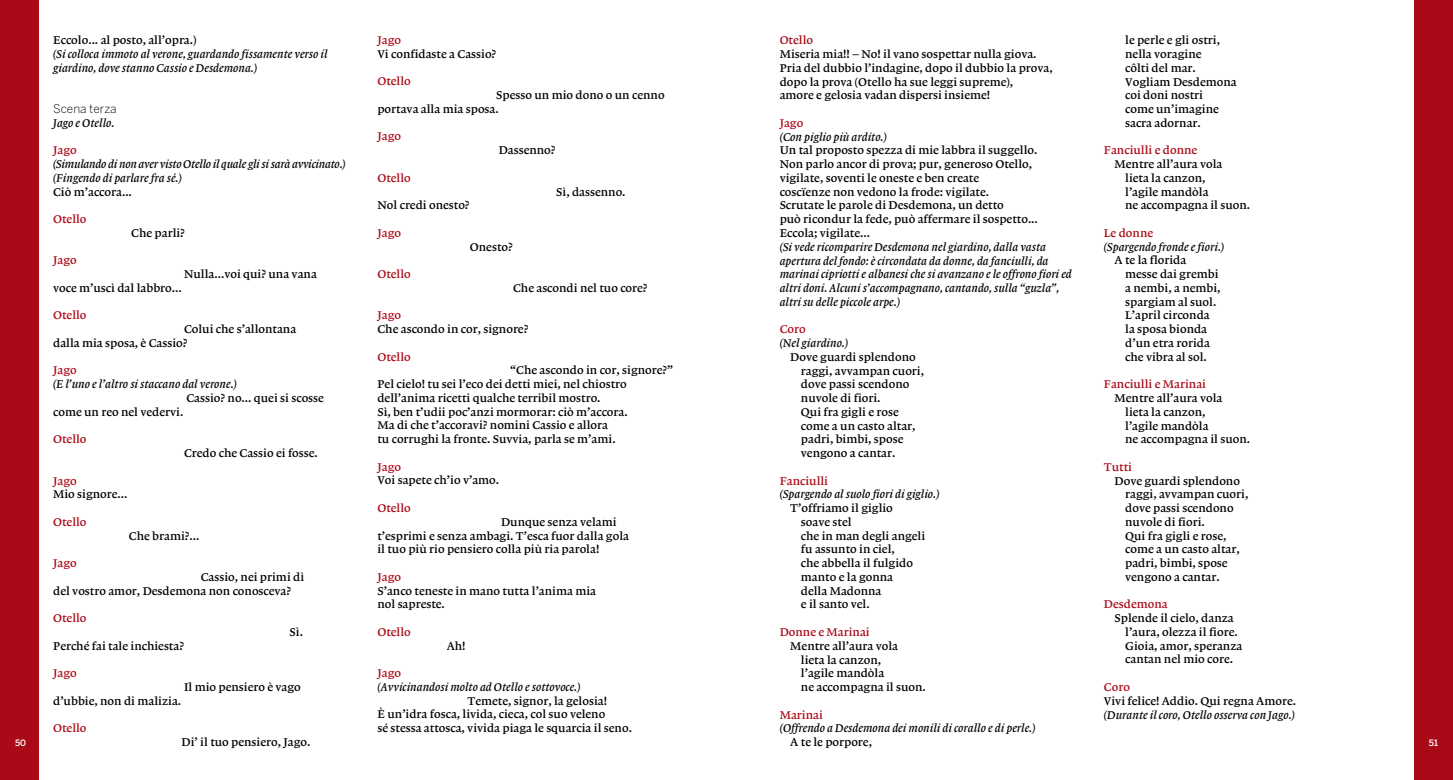
<style>
.page{position:relative;width:1453px;height:780px;background:#fff}
.page>*{position:absolute;margin:0;border:0;box-sizing:border-box;transform-origin:0 0}
.t1{font:11.88px/13.8px "Lexicon No 1 Roman B";color:#000}
.t2{font:11.88px/13.8px "Lexicon No 1 Italic B";color:#000}
.t3{font:11.88px "Lexicon No 1 Roman B";color:#aa0a17}
.t4{font:11.88px/13.8px "Lexicon No 1 Italic B";letter-spacing:-.02em;color:#000}
.t5{font:300 11.88px "Benton Sans";color:#000}
.t6{font:500 8.75px "Benton Sans";color:#fff}
</style>
<div class="page">
<div style="left:0;top:0;width:39px;height:780px;background:#aa0a17"></div>
<div style="left:1414px;top:0;width:39px;height:780px;background:#aa0a17"></div>
<p class="t1" style="left:53px;top:33px;width:145px">Eccolo... al posto, all’opra.)</p>
<p class="t2" style="left:53px;top:47px;width:276px">(Si colloca immoto al verone, guardando fissamente verso il giardino, dove stanno Cassio e Desdemona.)</p>
<p class="t5" style="left:53px;top:102px;width:65px">Scena terza</p>
<p class="t2" style="left:53px;top:116px;width:63px">Jago e Otello.</p>
<p class="t3" style="left:53px;top:144px;width:25px">Jago</p>
<p class="t4" style="left:53px;top:157px;width:294px">(Simulando di non aver visto Otello il quale gli si sarà avvicinato.) (Fingendo di parlare fra sé.)</p>
<p class="t1" style="left:53px;top:185px;width:80px">Ciò m’accora...</p>
<p class="t3" style="left:53px;top:212px;width:35px">Otello</p>
<p class="t1" style="left:131px;top:226px;width:55px">Che parli?</p>
<p class="t3" style="left:53px;top:254px;width:25px">Jago</p>
<p class="t1" style="left:184px;top:267px;width:134px">Nulla...voi qui? una vana</p>
<p class="t1" style="left:53px;top:281px;width:130px">voce m’uscì dal labbro...</p>
<p class="t3" style="left:53px;top:309px;width:35px">Otello</p>
<p class="t1" style="left:53px;top:322px;width:245px;text-indent:131px">Colui che s’allontana dalla mia sposa, è Cassio?</p>
<p class="t3" style="left:53px;top:364px;width:25px">Jago</p>
<p class="t2" style="left:53px;top:377px;width:185px">(E l’uno e l’altro si staccano dal verone.)</p>
<p class="t1" style="left:186px;top:391px;width:139px">Cassio? no... quei si scosse</p>
<p class="t1" style="left:53px;top:405px;width:132px">come un reo nel vedervi.</p>
<p class="t3" style="left:53px;top:432px;width:35px">Otello</p>
<p class="t1" style="left:184px;top:446px;width:135px">Credo che Cassio ei fosse.</p>
<p class="t3" style="left:53px;top:474px;width:25px">Jago</p>
<p class="t1" style="left:53px;top:487px;width:76px">Mio signore...</p>
<p class="t3" style="left:53px;top:515px;width:35px">Otello</p>
<p class="t1" style="left:129px;top:528px;width:72px">Che brami?...</p>
<p class="t3" style="left:53px;top:556px;width:25px">Jago</p>
<p class="t1" style="left:53px;top:570px;width:253px;text-indent:148px">Cassio, nei primi dì del vostro amor, Desdemona non conosceva?</p>
<p class="t3" style="left:53px;top:611px;width:35px">Otello</p>
<p class="t1" style="left:290px;top:625px;width:15px">Sì.</p>
<p class="t1" style="left:53px;top:638px;width:132px">Perché fai tale inchiesta?</p>
<p class="t3" style="left:53px;top:666px;width:25px">Jago</p>
<p class="t1" style="left:184px;top:680px;width:118px">Il mio pensiero è vago</p>
<p class="t1" style="left:53px;top:693px;width:130px">d’ubbie, non di malizia.</p>
<p class="t3" style="left:53px;top:721px;width:35px">Otello</p>
<p class="t1" style="left:182px;top:735px;width:130px">Di’ il tuo pensiero, Jago.</p>
<p class="t1" style="left:1125px;top:33px;width:113px">le perle e gli ostri, nella voragine<br>côlti del mar.<br>Vogliam Desdemona coi doni nostri<br>come un’imagine sacra adornar.</p>
<p class="t3" style="left:1104px;top:144px;width:95px">Fanciulli e donne</p>
<p class="t1" style="left:1125px;top:157px;width:126px;text-indent:-11px">Mentre all’aura vola<br>lieta la canzon,<br>l’agile mandòla<br>ne accompagna il suon.</p>
<p class="t3" style="left:1104px;top:226px;width:51px">Le donne</p>
<p class="t2" style="left:1104px;top:240px;width:122px">(Spargendo fronde e fiori.)</p>
<p class="t1" style="left:1125px;top:254px;width:97px;text-indent:-11px">A te la florida messe dai grembi a nembi, a nembi, spargiam al suol.<br>L’april circonda la sposa bionda d’un etra rorida che vibra al sol.</p>
<p class="t3" style="left:1104px;top:377px;width:104px">Fanciulli e Marinai</p>
<p class="t1" style="left:1125px;top:391px;width:126px;text-indent:-11px">Mentre all’aura vola<br>lieta la canzon,<br>l’agile mandòla<br>ne accompagna il suon.</p>
<p class="t3" style="left:1104px;top:460px;width:30px">Tutti</p>
<p class="t1" style="left:1125px;top:474px;width:125px;text-indent:-11px">Dove guardi splendono raggi, avvampan cuori, dove passi scendono nuvole di fiori.<br>Qui fra gigli e rose, come a un casto altar, padri, bimbi, spose vengono a cantar.</p>
<p class="t3" style="left:1104px;top:597px;width:65px">Desdemona</p>
<p class="t1" style="left:1125px;top:611px;width:119px;text-indent:-11px">Splende il cielo, danza l’aura, olezza il fiore.<br>Gioia, amor, speranza cantan nel mio core.</p>
<p class="t3" style="left:1104px;top:680px;width:28px">Coro</p>
<p class="t1" style="left:1104px;top:694px;width:194px">Vivi felice! Addio. Qui regna Amore.</p>
<p class="t2" style="left:1104px;top:707px;width:192px">(Durante il coro, Otello osserva con Jago.)</p>
<p class="t3" style="left:780px;top:34px;width:35px">Otello</p>
<p class="t1" style="left:780px;top:47px;width:275px">Miseria mia!! – No! il vano sospettar nulla giova.<br>Pria del dubbio l’indagine, dopo il dubbio la prova, dopo la prova (Otello ha sue leggi supreme),<br>amore e gelosia vadan dispersi insieme!</p>
<p class="t3" style="left:780px;top:116px;width:25px">Jago</p>
<p class="t2" style="left:780px;top:130px;width:109px">(Con piglio più ardito.)</p>
<p class="t1" style="left:780px;top:144px;width:260px">Un tal proposto spezza di mie labbra il suggello.<br>Non parlo ancor di prova; pur, generoso Otello, vigilate, soventi le oneste e ben create<br>coscïenze non vedono la frode: vigilate.<br>Scrutate le parole di Desdemona, un detto<br>può ricondur la fede, può affermare il sospetto...<br>Eccola; vigilate...</p>
<p class="t2" style="left:780px;top:240px;width:294px">(Si vede ricomparire Desdemona nel giardino, dalla vasta apertura del fondo: è circondata da donne, da fanciulli, da marinai cipriotti e albanesi che si avanzano e le offrono fiori ed altri doni. Alcuni s’accompagnano, cantando, sulla “guzla”, altri su delle piccole arpe.)</p>
<p class="t3" style="left:780px;top:323px;width:28px">Coro</p>
<p class="t2" style="left:780px;top:336px;width:70px">(Nel giardino.)</p>
<p class="t1" style="left:801px;top:350px;width:125px;text-indent:-11px">Dove guardi splendono raggi, avvampan cuori, dove passi scendono nuvole di fiori.<br>Qui fra gigli e rose come a un casto altar, padri, bimbi, spose vengono a cantar.</p>
<p class="t3" style="left:780px;top:474px;width:50px">Fanciulli</p>
<p class="t2" style="left:780px;top:487px;width:161px">(Spargendo al suolo fiori di giglio.)</p>
<p class="t1" style="left:801px;top:501px;width:126px;text-indent:-11px">T’offriamo il giglio<br>soave stel<br>che in man degli angeli fu assunto in ciel,<br>che abbella il fulgido manto e la gonna<br>della Madonna<br>e il santo vel.</p>
<p class="t3" style="left:780px;top:625px;width:92px">Donne e Marinai</p>
<p class="t1" style="left:801px;top:639px;width:126px;text-indent:-11px">Mentre all’aura vola<br>lieta la canzon,<br>l’agile mandòla<br>ne accompagna il suon.</p>
<p class="t3" style="left:780px;top:708px;width:45px">Marinai</p>
<p class="t2" style="left:780px;top:721px;width:257px">(Offrendo a Desdemona dei monili di corallo e di perle.)</p>
<p class="t1" style="left:790px;top:735px;width:83px">A te le porpore,</p>
<p class="t3" style="left:377px;top:34px;width:25px">Jago</p>
<p class="t1" style="left:377px;top:47px;width:120px">Vi confidaste a Cassio?</p>
<p class="t3" style="left:377px;top:75px;width:35px">Otello</p>
<p class="t1" style="left:377px;top:88px;width:289px;text-indent:119px">Spesso un mio dono o un cenno portava alla mia sposa.</p>
<p class="t3" style="left:377px;top:130px;width:25px">Jago</p>
<p class="t1" style="left:499px;top:143px;width:58px">Dassenno?</p>
<p class="t3" style="left:377px;top:171px;width:35px">Otello</p>
<p class="t1" style="left:556px;top:185px;width:71px">Sì, dassenno.</p>
<p class="t1" style="left:377px;top:198px;width:94px">Nol credi onesto?</p>
<p class="t3" style="left:377px;top:226px;width:25px">Jago</p>
<p class="t1" style="left:470px;top:240px;width:44px">Onesto?</p>
<p class="t3" style="left:377px;top:267px;width:35px">Otello</p>
<p class="t1" style="left:513px;top:281px;width:136px">Che ascondi nel tuo core?</p>
<p class="t3" style="left:377px;top:309px;width:25px">Jago</p>
<p class="t1" style="left:377px;top:322px;width:152px">Che ascondo in cor, signore?</p>
<p class="t3" style="left:377px;top:350px;width:35px">Otello</p>
<p class="t1" style="left:377px;top:363px;width:297px;text-indent:133px">“Che ascondo in cor, signore?” Pel cielo! tu sei l’eco dei detti miei, nel chiostro dell’anima ricetti qualche terribil mostro.<br>Sì, ben t’udii poc’anzi mormorar: ciò m’accora.<br>Ma di che t’accoravi? nomini Cassio e allora<br>tu corrughi la fronte. Suvvia, parla se m’ami.</p>
<p class="t3" style="left:377px;top:460px;width:25px">Jago</p>
<p class="t1" style="left:377px;top:473px;width:123px">Voi sapete ch’io v’amo.</p>
<p class="t3" style="left:377px;top:501px;width:35px">Otello</p>
<p class="t1" style="left:377px;top:515px;width:253px;text-indent:124px">Dunque senza velami t’esprimi e senza ambagi. T’esca fuor dalla gola il tuo più rio pensiero colla più ria parola!</p>
<p class="t3" style="left:377px;top:570px;width:25px">Jago</p>
<p class="t1" style="left:377px;top:583px;width:220px">S’anco teneste in mano tutta l’anima mia nol sapreste.</p>
<p class="t3" style="left:377px;top:625px;width:35px">Otello</p>
<p class="t1" style="left:447px;top:638px;width:20px">Ah!</p>
<p class="t3" style="left:377px;top:666px;width:25px">Jago</p>
<p class="t2" style="left:377px;top:680px;width:205px">(Avvicinandosi molto ad Otello e sottovoce.)</p>
<p class="t1" style="left:377px;top:693px;width:256px;text-indent:90px">Temete, signor, la gelosia!<br>È un’idra fosca, livida, cieca, col suo veleno<br>sé stessa attosca, vivida piaga le squarcia il seno.</p>
<p class="t6" style="left:15px;top:737px;width:13px">50</p>
<p class="t6" style="left:1429px;top:737px;width:11px">51</p>
</div>
